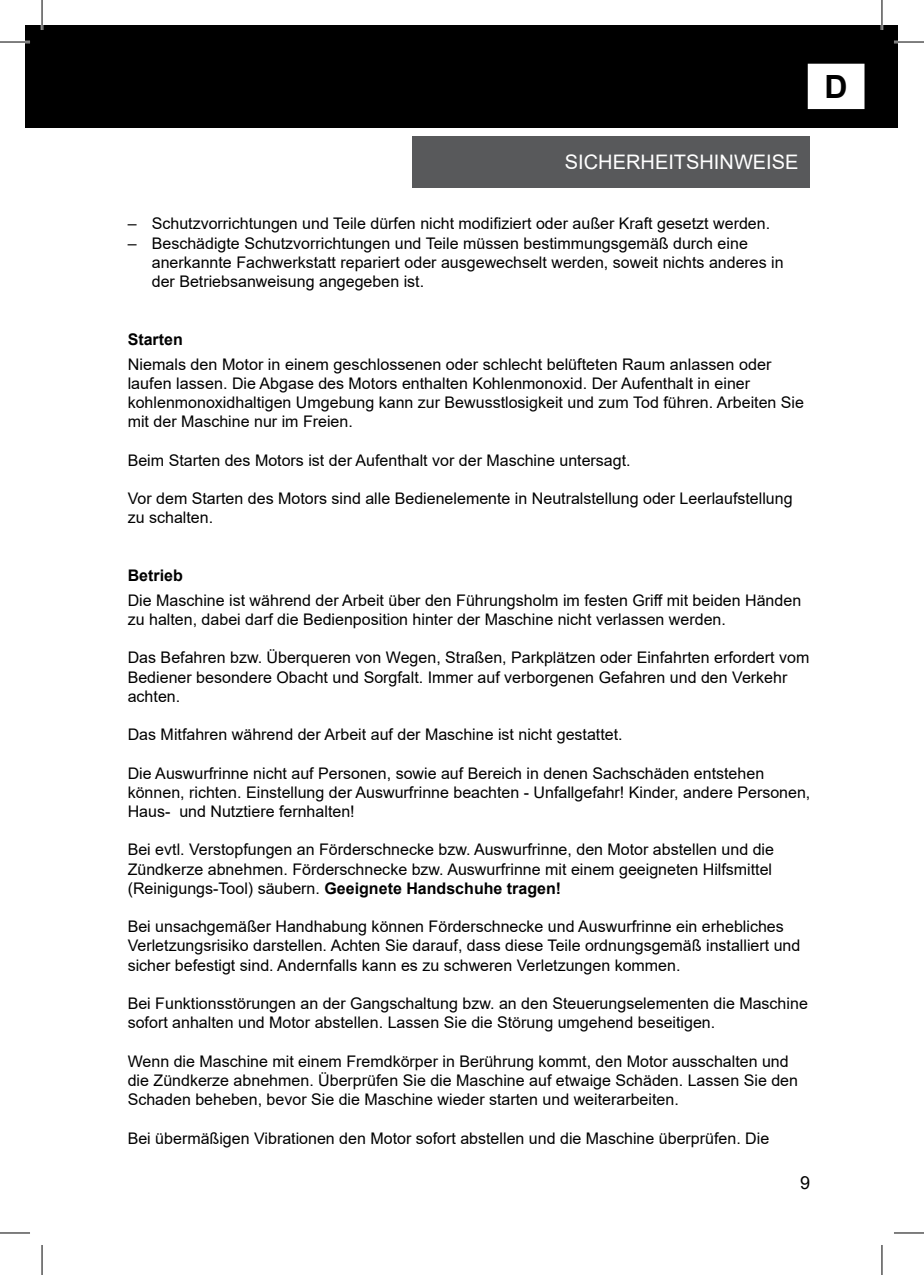
<style>
.page{position:relative;width:924px;height:1275px;background:#fff}
.page>*{position:absolute;margin:0;border:0;box-sizing:border-box;transform-origin:0 0}
.t1{font:700 32px "Arial";color:#000}
.t2{font:20px "Arial";color:#fff}
.t3{font:18px "Arial";color:#000}
.t4{font:16px/19.2px "Arial";color:#000}
.t5{font:700 16px "Arial";color:#000}
.s1{font-weight:700}
</style>
<div class="page">
<div style="left:25px;top:25px;width:872px;height:103px;background:#000"></div>
<div style="left:412px;top:136px;width:397px;height:51px;background:#58595b"></div>
<div style="left:808px;top:65px;width:55px;height:43px;background:#fff"></div>
<div style="left:807px;top:64px;width:57px;height:45px;border:2px solid #fff"></div>
<hr style="left:0;top:41px;width:30px;height:2px;background:#fff">
<hr style="left:893px;top:41px;width:30px;height:2px;background:#fff">
<hr style="left:41px;top:0;width:2px;height:30px;background:#fff">
<hr style="left:880px;top:0;width:2px;height:30px;background:#fff">
<hr style="left:0;top:42px;width:30px;height:1px;background:#000">
<hr style="left:893px;top:42px;width:30px;height:1px;background:#000">
<hr style="left:0;top:1232px;width:30px;height:1px;background:#000">
<hr style="left:893px;top:1232px;width:30px;height:1px;background:#000">
<hr style="left:42px;top:0;width:1px;height:30px;background:#000">
<hr style="left:42px;top:1245px;width:1px;height:30px;background:#000">
<hr style="left:881px;top:0;width:1px;height:30px;background:#000">
<hr style="left:881px;top:1245px;width:1px;height:30px;background:#000">
<h1 class="t1" style="left:824px;top:64px;width:25px">D</h1>
<p class="t2" style="left:564px;top:148px;width:235px">SICHERHEITSHINWEISE</p>
<p class="t4" style="left:128px;top:214px;width:643px">– Schutzvorrichtungen und Teile dürfen nicht modifiziert oder außer Kraft gesetzt werden.</p>
<p class="t4" style="left:152px;top:233px;width:633px;text-indent:-24px">– Beschädigte Schutzvorrichtungen und Teile müssen bestimmungsgemäß durch eine anerkannte Fachwerkstatt repariert oder ausgewechselt werden, soweit nichts anderes in der Betriebsanweisung angegeben ist.</p>
<p class="t5" style="left:128px;top:328px;width:57px">Starten</p>
<p class="t4" style="left:128px;top:354px;width:677px">Niemals den Motor in einem geschlossenen oder schlecht belüfteten Raum anlassen oder laufen lassen. Die Abgase des Motors enthalten Kohlenmonoxid. Der Aufenthalt in einer kohlenmonoxidhaltigen Umgebung kann zur Bewusstlosigkeit und zum Tod führen. Arbeiten Sie mit der Maschine nur im Freien.</p>
<p class="t4" style="left:128px;top:450px;width:504px">Beim Starten des Motors ist der Aufenthalt vor der Maschine untersagt.</p>
<p class="t4" style="left:128px;top:489px;width:666px">Vor dem Starten des Motors sind alle Bedienelemente in Neutralstellung oder Leerlaufstellung zu schalten.</p>
<p class="t5" style="left:128px;top:564px;width:57px">Betrieb</p>
<p class="t4" style="left:128px;top:590px;width:674px">Die Maschine ist während der Arbeit über den Führungsholm im festen Griff mit beiden Händen zu halten, dabei darf die Bedienposition hinter der Maschine nicht verlassen werden.</p>
<p class="t4" style="left:128px;top:648px;width:682px">Das Befahren bzw. Überqueren von Wegen, Straßen, Parkplätzen oder Einfahrten erfordert vom<br>Bediener besondere Obacht und Sorgfalt. Immer auf verborgenen Gefahren und den Verkehr achten.</p>
<p class="t4" style="left:128px;top:725px;width:496px">Das Mitfahren während der Arbeit auf der Maschine ist nicht gestattet.</p>
<p class="t4" style="left:128px;top:763px;width:684px">Die Auswurfrinne nicht auf Personen, sowie auf Bereich in denen Sachschäden entstehen können, richten. Einstellung der Auswurfrinne beachten - Unfallgefahr! Kinder, andere Personen,<br>Haus- und Nutztiere fernhalten!</p>
<p class="t4" style="left:128px;top:840px;width:647px;text-align:justify">Bei evtl. Verstopfungen an Förderschnecke bzw. Auswurfrinne, den Motor abstellen und die Zündkerze abnehmen. Förderschnecke bzw. Auswurfrinne mit einem geeigneten Hilfsmittel (Reinigungs-Tool) säubern. <span class="s1">Geeignete Handschuhe tragen!</span></p>
<p class="t4" style="left:128px;top:917px;width:674px">Bei unsachgemäßer Handhabung können Förderschnecke und Auswurfrinne ein erhebliches<br>Verletzungsrisiko darstellen. Achten Sie darauf, dass diese Teile ordnungsgemäß installiert und sicher befestigt sind. Andernfalls kann es zu schweren Verletzungen kommen.</p>
<p class="t4" style="left:128px;top:993px;width:681px">Bei Funktionsstörungen an der Gangschaltung bzw. an den Steuerungselementen die Maschine sofort anhalten und Motor abstellen. Lassen Sie die Störung umgehend beseitigen.</p>
<p class="t4" style="left:128px;top:1051px;width:671px">Wenn die Maschine mit einem Fremdkörper in Berührung kommt, den Motor ausschalten und die Zündkerze abnehmen. Überprüfen Sie die Maschine auf etwaige Schäden. Lassen Sie den<br>Schaden beheben, bevor Sie die Maschine wieder starten und weiterarbeiten.</p>
<p class="t4" style="left:128px;top:1128px;width:642px">Bei übermäßigen Vibrationen den Motor sofort abstellen und die Maschine überprüfen. Die</p>
<p class="t3" style="left:799px;top:1170px;width:12px">9</p>
</div>
